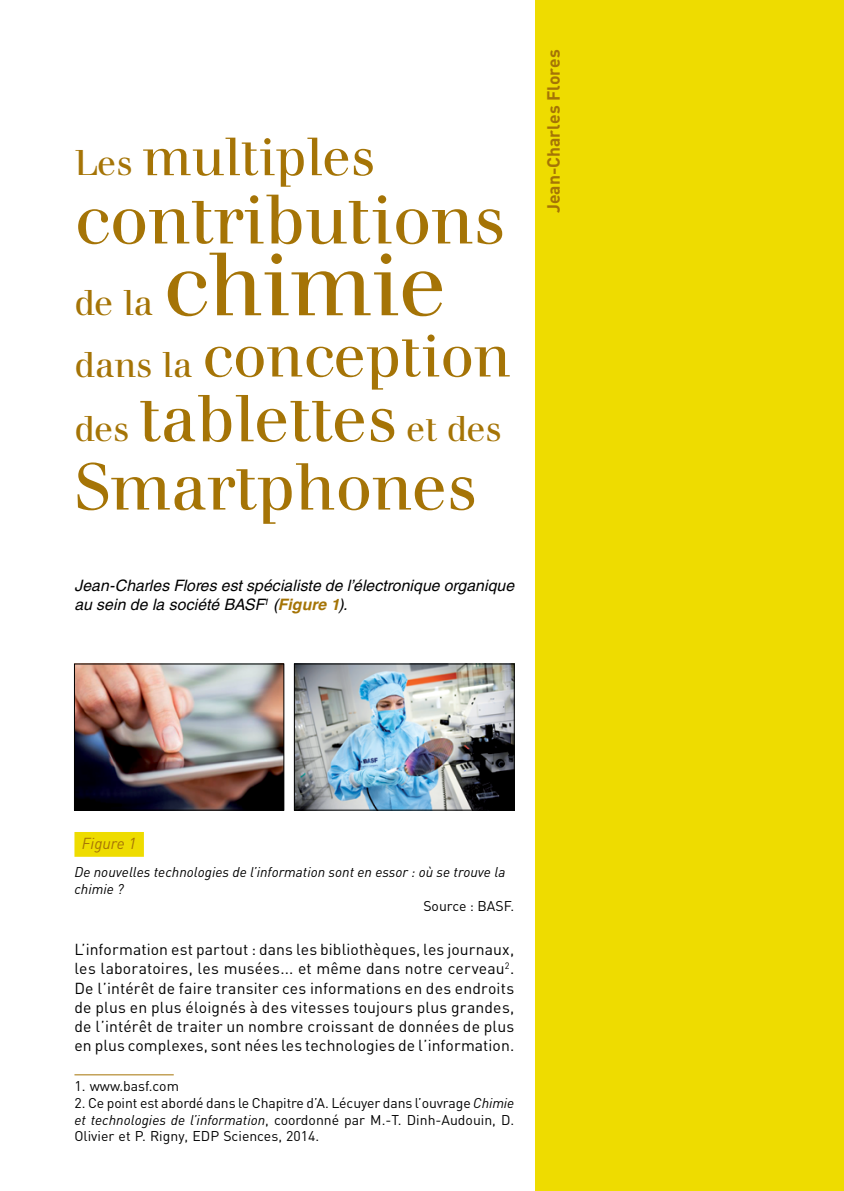
<style>
.page{position:relative;width:844px;height:1191px;background:#fff}
.page>*{position:absolute;margin:0;border:0;box-sizing:border-box;transform-origin:0 0}
._03-titre_chapitre{font:87.5px "Apfelbaum";color:#a57406}
._03-titre_chapitre-2{font:68.25px "Apfelbaum";color:#a57406}
._03-titre_chapitre-3{font:64.75px/68.2px "Apfelbaum";color:#a57406}
._03-titre_chapitre-4{font:59.5px "Apfelbaum";color:#a57406}
._03-titre_chapitre-5{font:52.5px "Apfelbaum";color:#a57406}
._03-titre_chapitre-6{font:35px "Apfelbaum";color:#a57406}
.Bandeau_Auteur{font:700 17.5px "DIN";color:#a57406}
._04-Texte_courant{font:15.75px/19.2px "DIN";letter-spacing:.005em;color:#000;text-align:justify}
.Auteur_bio{font:italic 15.75px/19.2px "Helvetica";letter-spacing:.005em;color:#000}
._05_legende_numero{font:italic 15.75px "DIN";color:#a57406}
._11-Notes{font:14px/16.6px "DIN";color:#000;text-align:justify}
._05-legendes{font:italic 14px/16.8px "DIN";color:#000}
.Credit_photo{font:14px "DIN";color:#000}
.s1{font-size:35px}
.s2{font-weight:700;color:#a57406}
.s3{font-style:italic}
</style>
<div class="page">
<div style="left:535px;top:0;width:308px;height:1191px;background:#eedc00"></div>
<div style="left:74px;top:832px;width:70px;height:24px;background:#eedc00"></div>
<img style="left:76px;top:665px;width:206px;height:143px">
<div style="left:74px;top:663px;width:210px;height:147px;border:1px solid #000"></div>
<img style="left:296px;top:665px;width:216px;height:143px">
<div style="left:294px;top:663px;width:220px;height:147px;border:1px solid #000"></div>
<hr style="left:74px;top:1074px;width:100px;height:1px;background:#a57406">
<p class="_03-titre_chapitre-5" style="left:74px;top:125px;width:302px"><span class="s1">Les</span> multiples</p>
<p class="_03-titre_chapitre-2" style="left:74px;top:178px;width:432px">contributions</p>
<p class="_03-titre_chapitre" style="left:163px;top:232px;width:285px">chimie</p>
<p class="_03-titre_chapitre-4" style="left:74px;top:320px;width:438px"><span class="s1">dans la</span> conception</p>
<p class="_03-titre_chapitre-3" style="left:74px;top:385px;width:428px"><span class="s1">des</span> tablettes <span class="s1">et des<br></span>Smartphones</p>
<p class="_03-titre_chapitre-6" style="left:74px;top:282px;width:80px">de la</p>
<p class="Auteur_bio" style="left:74px;top:576px;width:441px">Jean-Charles Flores est spécialiste de l’électronique organique au sein de la société BASF<sup>1</sup> (<span class="s2">Figure 1</span>).</p>
<p class="Bandeau_Auteur" style="left:542px;top:213px;width:165px;rotate:-90deg">Jean-Charles Flores</p>
<p class="_05_legende_numero" style="left:82px;top:834px;width:56px">Figure 1</p>
<p class="_05-legendes" style="left:74px;top:863px;width:432px">De nouvelles technologies de l’information sont en essor : où se trouve la chimie ?</p>
<p class="Credit_photo" style="left:423px;top:897px;width:92px">Source : BASF.</p>
<p class="_04-Texte_courant" style="left:74px;top:939px;width:441px">L’information est partout : dans les bibliothèques, les journaux, les laboratoires, les musées... et même dans notre cerveau<sup>2</sup>.<br>De l’intérêt de faire transiter ces informations en des endroits de plus en plus éloignés à des vitesses toujours plus grandes, de l’intérêt de traiter un nombre croissant de données de plus en plus complexes, sont nées les technologies de l’information.</p>
<p class="_11-Notes" style="left:74px;top:1077px;width:106px">1. www.basf.com</p>
<p class="_11-Notes" style="left:74px;top:1094px;width:441px">2. Ce point est abordé dans le Chapitre d’A. Lécuyer dans l’ouvrage <span class="s3">Chimie et technologies de l’information</span>, coordonné par M.-T. Dinh-Audouin, D.<br>Olivier et P. Rigny, EDP Sciences, 2014.</p>
</div>
